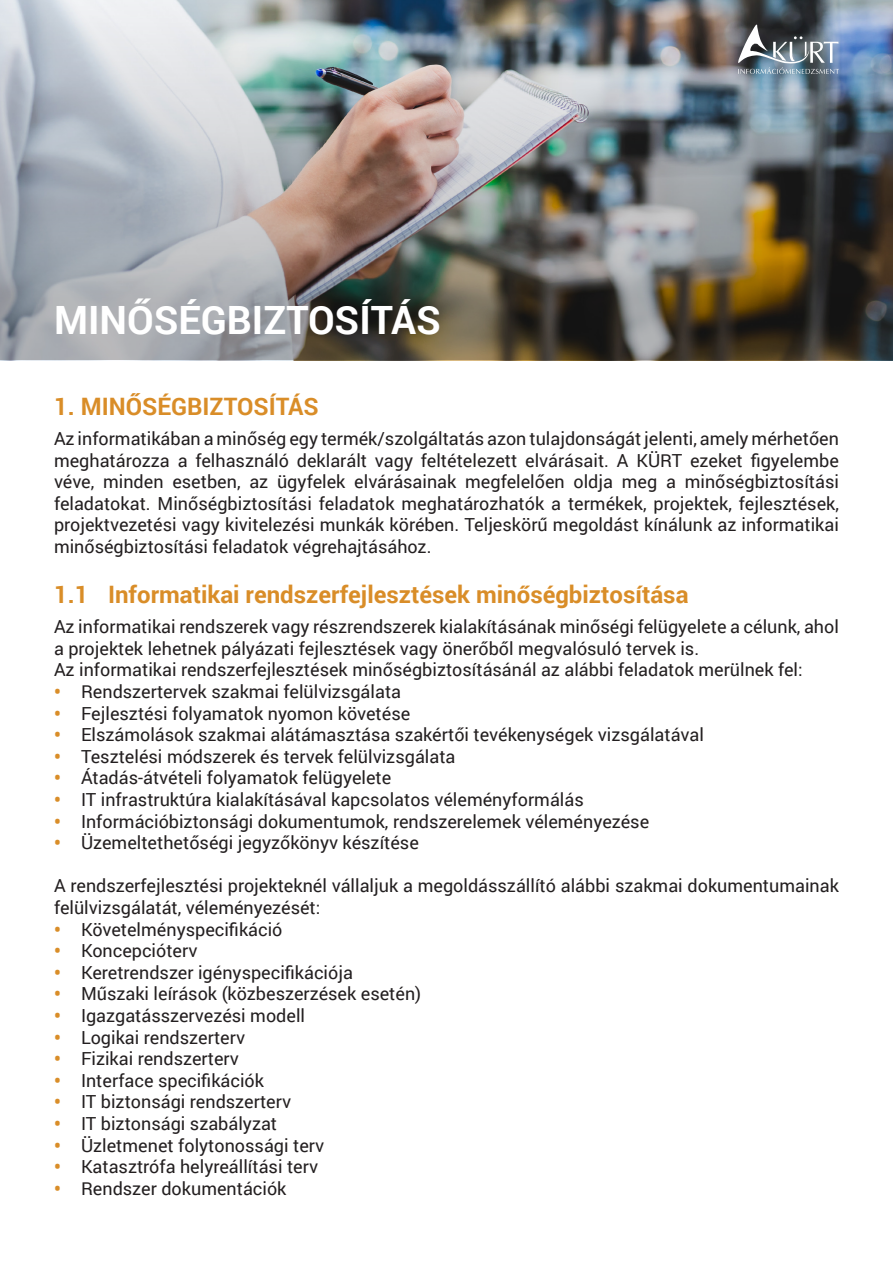
<style>
.page{position:relative;width:893px;height:1263px;background:#fff}
.page>*{position:absolute;margin:0;border:0;box-sizing:border-box;transform-origin:0 0}
.t1{font:700 39px "Roboto";color:#fff}
.Cím{font:700 24px "Roboto";color:#d98d28}
.Szöveg{font:18px/21.6px "Roboto";color:#231f20}
.s1{font-weight:900;color:#d98d28}
</style>
<div class="page">
<img style="left:0;top:0;width:893px;height:359px">
<svg style="left:738px;top:24px;width:101px;height:50px;background:#717c85"></svg>
<p class="t1" style="left:54px;top:293px;width:388px">MINŐSÉGBIZTOSÍTÁS</p>
<p class="Cím" style="left:54px;top:389px;width:266px">1. MINŐSÉGBIZTOSÍTÁS</p>
<p class="Szöveg" style="left:54px;top:427px;width:786px;text-align:justify">Az informatikában a minőség egy termék/szolgáltatás azon tulajdonságát jelenti, amely mérhetően meghatározza a felhasználó deklarált vagy feltételezett elvárásait. A KÜRT ezeket figyelembe véve, minden esetben, az ügyfelek elvárásainak megfelelően oldja meg a minőségbiztosítási feladatokat. Minőségbiztosítási feladatok meghatározhatók a termékek, projektek, fejlesztések, projektvezetési vagy kivitelezési munkák körében. Teljeskörű megoldást kínálunk az informatikai minőségbiztosítási feladatok végrehajtásához.</p>
<p class="Cím" style="left:54px;top:577px;width:636px">1.1 Informatikai rendszerfejlesztések minőségbiztosítása</p>
<p class="Szöveg" style="left:54px;top:615px;width:786px">Az informatikai rendszerek vagy részrendszerek kialakításának minőségi felügyelete a célunk, ahol a projektek lehetnek pályázati fejlesztések vagy önerőből megvalósuló tervek is.</p>
<p class="Szöveg" style="left:54px;top:658px;width:750px">Az informatikai rendszerfejlesztések minőségbiztosításánál az alábbi feladatok merülnek fel:</p>
<p class="Szöveg" style="left:54px;top:680px;width:349px"><span class="s1">•</span> Rendszertervek szakmai felülvizsgálata</p>
<p class="Szöveg" style="left:54px;top:702px;width:358px"><span class="s1">•</span> Fejlesztési folyamatok nyomon követése</p>
<p class="Szöveg" style="left:54px;top:723px;width:651px"><span class="s1">•</span> Elszámolások szakmai alátámasztása szakértői tevékenységek vizsgálatával</p>
<p class="Szöveg" style="left:54px;top:745px;width:403px"><span class="s1">•</span> Tesztelési módszerek és tervek felülvizsgálata</p>
<p class="Szöveg" style="left:54px;top:766px;width:339px"><span class="s1">•</span> Átadás-átvételi folyamatok felügyelete</p>
<p class="Szöveg" style="left:54px;top:788px;width:531px"><span class="s1">•</span> IT infrastruktúra kialakításával kapcsolatos véleményformálás</p>
<p class="Szöveg" style="left:54px;top:810px;width:597px"><span class="s1">•</span> Információbiztonsági dokumentumok, rendszerelemek véleményezése</p>
<p class="Szöveg" style="left:54px;top:831px;width:366px"><span class="s1">•</span> Üzemeltethetőségi jegyzőkönyv készítése</p>
<p class="Szöveg" style="left:54px;top:874px;width:786px">A rendszerfejlesztési projekteknél vállaljuk a megoldásszállító alábbi szakmai dokumentumainak felülvizsgálatát, véleményezését:</p>
<p class="Szöveg" style="left:54px;top:918px;width:230px"><span class="s1">•</span> Követelményspecifikáció</p>
<p class="Szöveg" style="left:54px;top:939px;width:145px"><span class="s1">•</span> Koncepcióterv</p>
<p class="Szöveg" style="left:54px;top:961px;width:300px"><span class="s1">•</span> Keretrendszer igényspecifikációja</p>
<p class="Szöveg" style="left:54px;top:982px;width:369px"><span class="s1">•</span> Műszaki leírások (közbeszerzések esetén)</p>
<p class="Szöveg" style="left:54px;top:1004px;width:253px"><span class="s1">•</span> Igazgatásszervezési modell</p>
<p class="Szöveg" style="left:54px;top:1026px;width:193px"><span class="s1">•</span> Logikai rendszerterv</p>
<p class="Szöveg" style="left:54px;top:1047px;width:187px"><span class="s1">•</span> Fizikai rendszerterv</p>
<p class="Szöveg" style="left:54px;top:1069px;width:212px"><span class="s1">•</span> Interface specifikációk</p>
<p class="Szöveg" style="left:54px;top:1090px;width:239px"><span class="s1">•</span> IT biztonsági rendszerterv</p>
<p class="Szöveg" style="left:54px;top:1112px;width:225px"><span class="s1">•</span> IT biztonsági szabályzat</p>
<p class="Szöveg" style="left:54px;top:1134px;width:272px"><span class="s1">•</span> Üzletmenet folytonossági terv</p>
<p class="Szöveg" style="left:54px;top:1155px;width:266px"><span class="s1">•</span> Katasztrófa helyreállítási terv</p>
<p class="Szöveg" style="left:54px;top:1177px;width:234px"><span class="s1">•</span> Rendszer dokumentációk</p>
</div>
